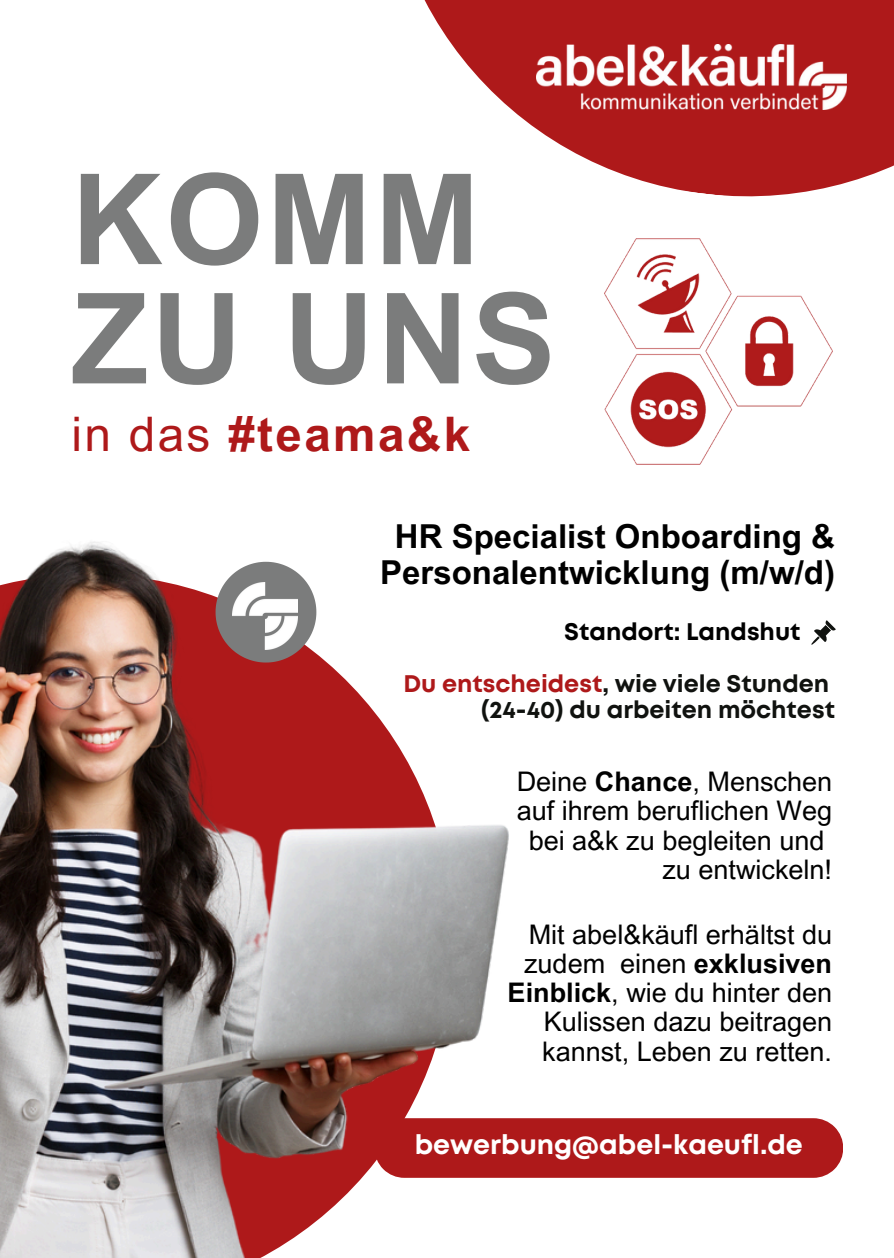
<style>
.page{position:relative;width:894px;height:1258px;background:#fff}
.page>*{position:absolute;margin:0;border:0;box-sizing:border-box;transform-origin:0 0}
.t1{font:700 126px/119.4px "Arial MT Pro";letter-spacing:.025em;color:#7b7c7c}
.t2{font:700 47.7px "Arial MT Pro";letter-spacing:.05em;color:#ae191a}
.t3{font:700 33px/36px "Arial MT Pro";color:#000;text-align:center}
.t4{font:27px/29.4px "Arial MT Pro";color:#000;text-align:right}
.t5{font:700 27px "Mont";color:#fff}
.t6{font:700 24px "Mont";color:#10120f}
.t7{font:700 24px "Mont";color:#000}
.s1{font-weight:400}
.s2{color:#ae191a}
.s3{font-weight:700}
</style>
<div class="page">
<svg style="left:424px;top:0;width:469px;height:197px;fill:#ae191a"></svg>
<img style="left:0;top:541px;width:509px;height:717px">
<div style="left:374px;top:1118px;width:468px;height:60px;background:#ae191a"></div>
<svg style="left:212px;top:562px;width:104px;height:103px"></svg>
<img style="left:232px;top:582px;width:65px;height:68px">
<img style="left:536px;top:44px;width:310px;height:66px">
<svg style="left:811px;top:620px;width:24px;height:25px"></svg>
<img style="left:604px;top:238px;width:229px;height:227px">
<p class="t1" style="left:71px;top:176px;width:486px">KOMM<br>ZU UNS</p>
<p class="t2" style="left:71px;top:417px;width:400px"><span class="s1">in das</span> #teama&amp;k</p>
<p class="t3" style="left:380px;top:523px;width:456px">HR Specialist Onboarding &amp;<br>Personalentwicklung (m/w/d)</p>
<p class="t7" style="left:564px;top:622px;width:238px">Standort: Landshut</p>
<h1 class="t6" style="left:403px;top:674px;width:427px"><span class="s2">Du entscheidest</span>, wie viele Stunden</h1>
<p class="t6" style="left:481px;top:700px;width:355px">(24-40) du arbeiten möchtest</p>
<p class="t4" style="left:516px;top:770px;width:317px">Deine <span class="s3">Chance</span>, Menschen auf ihrem beruflichen Weg bei a&amp;k zu begleiten und zu entwickeln!</p>
<h5 class="t4" style="left:507px;top:923px;width:326px">Mit abel&amp;käufl erhältst du zudem einen <span class="s3">exklusiven<br>Einblick</span>, wie du hinter den<br>Kulissen dazu beitragen kannst, Leben zu retten.</h5>
<p class="t5" style="left:415px;top:1134px;width:389px">bewerbung@abel-kaeufl.de</p>
</div>
